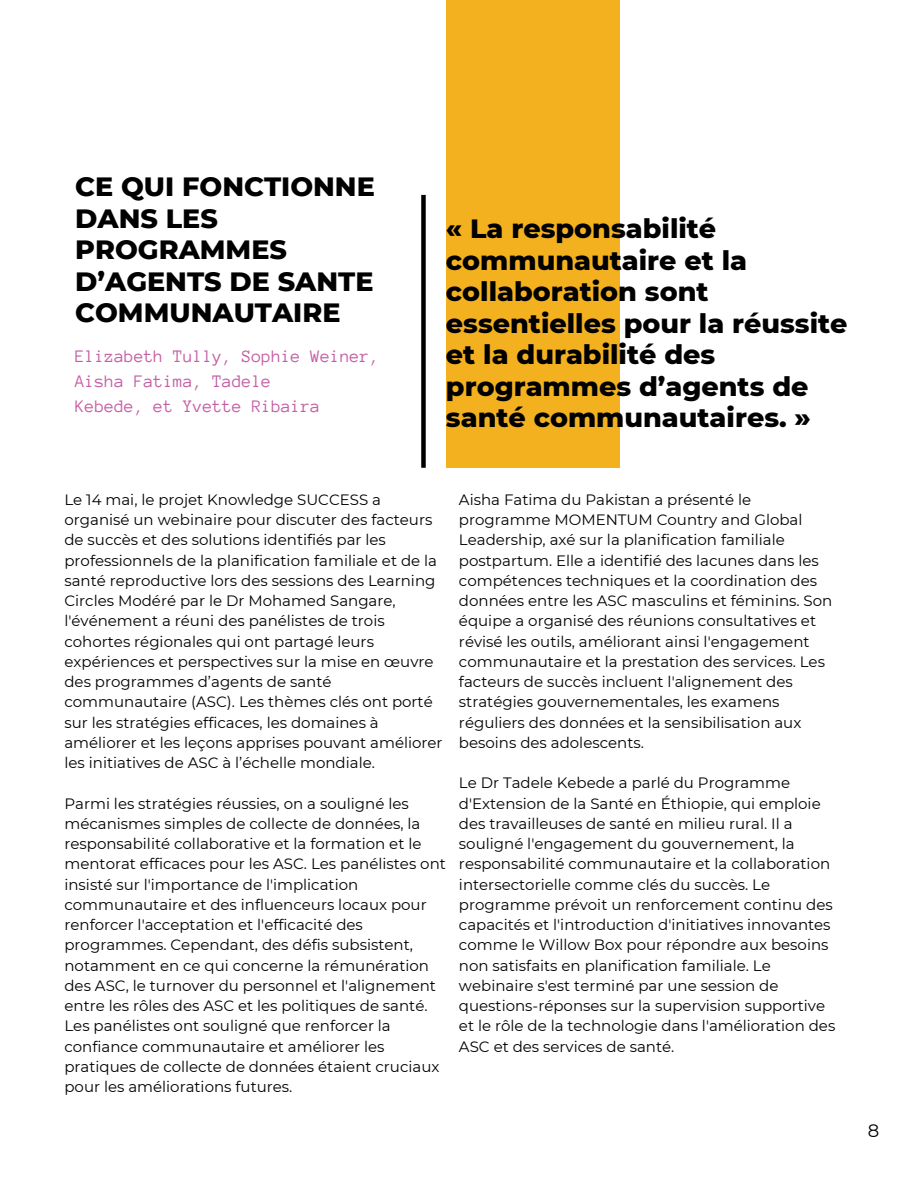
<style>
.page{position:relative;width:918px;height:1188px;background:#fff}
.page>*{position:absolute;margin:0;border:0;box-sizing:border-box;transform-origin:0 0}
.t1{font:800 27px/31.5px "Montserrat";color:#000}
.t2{font:18px/24.8px "Anonymous Pro";color:#c55ea4}
.t3{font:18px "Montserrat";color:#000}
.t4{font:15px/20.2px "Montserrat";color:#000}
</style>
<div class="page">
<div style="left:446px;top:0;width:173px;height:468px;background:#f3b120"></div>
<div style="left:421px;top:195px;width:5px;height:273px;background:#000"></div>
<h1 class="t1" style="left:75px;top:171px;width:301px">CE QUI FONCTIONNE<br>DANS LES<br>PROGRAMMES<br>D’AGENTS DE SANTE<br>COMMUNAUTAIRE</h1>
<p class="t2" style="left:75px;top:344px;width:306px">Elizabeth Tully, Sophie Weiner,<br>Aisha Fatima, Tadele<br>Kebede, et Yvette Ribaira</p>
<h1 class="t1" style="left:446px;top:213px;width:403px">« La responsabilité communautaire et la collaboration sont essentielles pour la réussite et la durabilité des programmes d’agents de santé communautaires. »</h1>
<p class="t4" style="left:64px;top:489px;width:380px">Le 14 mai, le projet Knowledge SUCCESS a organisé un webinaire pour discuter des facteurs de succès et des solutions identifiés par les professionnels de la planification familiale et de la santé reproductive lors des sessions des Learning Circles Modéré par le Dr Mohamed Sangare, l'événement a réuni des panélistes de trois cohortes régionales qui ont partagé leurs expériences et perspectives sur la mise en œuvre des programmes d’agents de santé communautaire (ASC). Les thèmes clés ont porté sur les stratégies efficaces, les domaines à améliorer et les leçons apprises pouvant améliorer les initiatives de ASC à l’échelle mondiale.</p>
<p class="t4" style="left:64px;top:793px;width:383px">Parmi les stratégies réussies, on a souligné les mécanismes simples de collecte de données, la responsabilité collaborative et la formation et le mentorat efficaces pour les ASC. Les panélistes ont insisté sur l'importance de l'implication communautaire et des influenceurs locaux pour renforcer l'acceptation et l'efficacité des programmes. Cependant, des défis subsistent, notamment en ce qui concerne la rémunération des ASC, le turnover du personnel et l'alignement entre les rôles des ASC et les politiques de santé.<br>Les panélistes ont souligné que renforcer la confiance communautaire et améliorer les pratiques de collecte de données étaient cruciaux pour les améliorations futures.</p>
<p class="t4" style="left:459px;top:489px;width:375px">Aisha Fatima du Pakistan a présenté le programme MOMENTUM Country and Global Leadership, axé sur la planification familiale postpartum. Elle a identifié des lacunes dans les compétences techniques et la coordination des données entre les ASC masculins et féminins. Son équipe a organisé des réunions consultatives et révisé les outils, améliorant ainsi l'engagement communautaire et la prestation des services. Les facteurs de succès incluent l'alignement des stratégies gouvernementales, les examens réguliers des données et la sensibilisation aux besoins des adolescents.</p>
<p class="t4" style="left:459px;top:773px;width:378px">Le Dr Tadele Kebede a parlé du Programme d'Extension de la Santé en Éthiopie, qui emploie des travailleuses de santé en milieu rural. Il a souligné l'engagement du gouvernement, la responsabilité communautaire et la collaboration intersectorielle comme clés du succès. Le programme prévoit un renforcement continu des capacités et l'introduction d'initiatives innovantes comme le Willow Box pour répondre aux besoins non satisfaits en planification familiale. Le webinaire s'est terminé par une session de questions-réponses sur la supervision supportive et le rôle de la technologie dans l'amélioration des ASC et des services de santé.</p>
<p class="t3" style="left:868px;top:1119px;width:13px">8</p>
</div>
